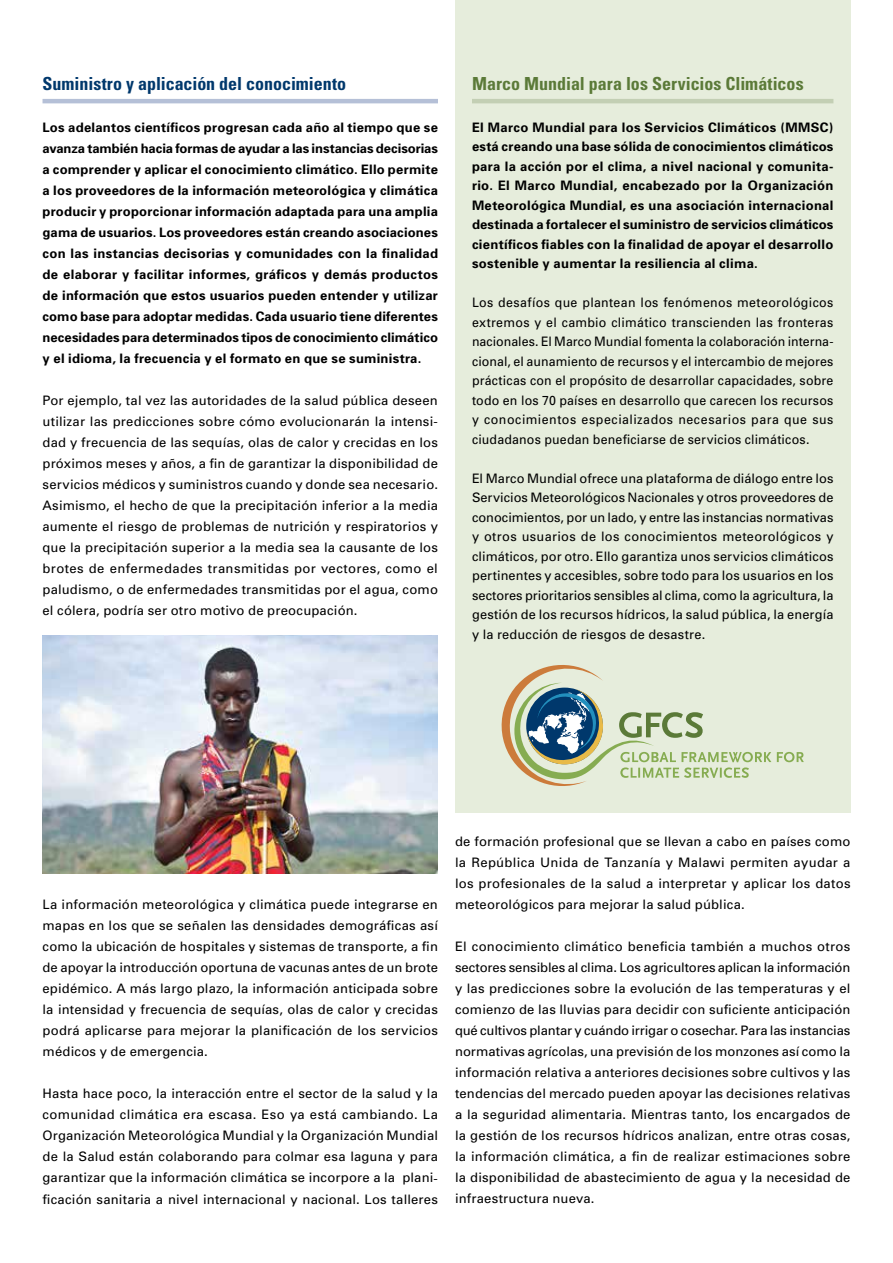
<style>
.page{position:relative;width:893px;height:1263px;background:#fff}
.page>*{position:absolute;margin:0;border:0;box-sizing:border-box;transform-origin:0 0}
.t1{font:700 condensed 18px "Univers";color:#5b7a38}
.t2{font:700 condensed 18px "Univers";color:#00386c}
.t3{font:13.05px/21px "Univers";letter-spacing:.015em;color:#000;text-align:justify}
.t4{font:700 13.05px/21px "Univers";letter-spacing:.025em;color:#000;text-align:justify}
.t5{font:13.05px/19.5px "Univers";letter-spacing:.015em;color:#000;text-align:justify;scale:.95 1}
</style>
<div class="page">
<div style="left:455px;top:0;width:395px;height:812px;background:#e6eddc"></div>
<hr style="left:43px;top:99px;width:395px;height:4px;background:#b5c0d7">
<hr style="left:472px;top:99px;width:361px;height:4px;background:#c3cfb4">
<svg style="left:502px;top:665px;width:302px;height:121px"></svg>
<img style="left:43px;top:636px;width:395px;height:237px">
<h1 class="t2" style="left:43px;top:73px;width:305px">Suministro y aplicación del conocimiento</h1>
<p class="t4" style="left:43px;top:117px;width:397px">Los adelantos científicos progresan cada año al tiempo que se avanza también hacia formas de ayudar a las instancias decisorias a comprender y aplicar el conocimiento climático. Ello permite a los proveedores de la información meteorológica y climática producir y proporcionar información adaptada para una amplia gama de usuarios. Los proveedores están creando asociaciones con las instancias decisorias y comunidades con la finalidad de elaborar y facilitar informes, gráficos y demás productos de información que estos usuarios pueden entender y utilizar como base para adoptar medidas. Cada usuario tiene diferentes necesidades para determinados tipos de conocimiento climático y el idioma, la frecuencia y el formato en que se suministra.</p>
<p class="t3" style="left:43px;top:390px;width:397px">Por ejemplo, tal vez las autoridades de la salud pública deseen utilizar las predicciones sobre cómo evolucionarán la intensi&shy;dad y frecuencia de las sequías, olas de calor y crecidas en los próximos meses y años, a fin de garantizar la disponibilidad de servicios médicos y suministros cuando y donde sea necesario.<br>Asimismo, el hecho de que la precipitación inferior a la media aumente el riesgo de problemas de nutrición y respiratorios y que la precipitación superior a la media sea la causante de los brotes de enfermedades transmitidas por vectores, como el paludismo, o de enfermedades transmitidas por el agua, como el cólera, podría ser otro motivo de preocupación.</p>
<h1 class="t1" style="left:472px;top:73px;width:333px">Marco Mundial para los Servicios Climáticos</h1>
<p class="t4" style="left:472px;top:118px;width:363px;line-height:19.5px">El Marco Mundial para los Servicios Climáticos (MMSC) está creando una base sólida de conocimientos climáticos para la acción por el clima, a nivel nacional y comunita&shy;rio. El Marco Mundial, encabezado por la Organización Meteorológica Mundial, es una asociación internacional destinada a fortalecer el suministro de servicios climáticos científicos fiables con la finalidad de apoyar el desarrollo sostenible y aumentar la resiliencia al clima.</p>
<p class="t5" style="left:472px;top:293px;width:382px">Los desafíos que plantean los fenómenos meteorológicos extremos y el cambio climático transcienden las fronteras nacionales. El Marco Mundial fomenta la colaboración interna&shy;cional, el aunamiento de recursos y el intercambio de mejores prácticas con el propósito de desarrollar capacidades, sobre todo en los 70 países en desarrollo que carecen los recursos y conocimientos especializados necesarios para que sus ciudadanos puedan beneficiarse de servicios climáticos.</p>
<p class="t3" style="left:472px;top:469px;width:363px;line-height:19.5px">El Marco Mundial ofrece una plataforma de diálogo entre los Servicios Meteorológicos Nacionales y otros proveedores de conocimientos, por un lado, y entre las instancias normativas y otros usuarios de los conocimientos meteorológicos y climáticos, por otro. Ello garantiza unos servicios climáticos pertinentes y accesibles, sobre todo para los usuarios en los sectores prioritarios sensibles al clima, como la agricultura, la gestión de los recursos hídricos, la salud pública, la energía y la reducción de riesgos de desastre.</p>
<p class="t3" style="left:43px;top:894px;width:397px">La información meteorológica y climática puede integrarse en mapas en los que se señalen las densidades demográficas así como la ubicación de hospitales y sistemas de transporte, a fin de apoyar la introducción oportuna de vacunas antes de un brote epidémico. A más largo plazo, la información anticipada sobre la intensidad y frecuencia de sequías, olas de calor y crecidas podrá aplicarse para mejorar la planificación de los servicios médicos y de emergencia.</p>
<p class="t3" style="left:43px;top:1083px;width:397px">Hasta hace poco, la interacción entre el sector de la salud y la comunidad climática era escasa. Eso ya está cambiando. La Organización Meteorológica Mundial y la Organización Mundial de la Salud están colaborando para colmar esa laguna y para garantizar que la información climática se incorpore a la plani&shy;ficación sanitaria a nivel internacional y nacional. Los talleres</p>
<p class="t3" style="left:455px;top:831px;width:397px">de formación profesional que se llevan a cabo en países como la República Unida de Tanzanía y Malawi permiten ayudar a los profesionales de la salud a interpretar y aplicar los datos meteorológicos para mejorar la salud pública.</p>
<p class="t3" style="left:455px;top:936px;width:397px">El conocimiento climático beneficia también a muchos otros sectores sensibles al clima. Los agricultores aplican la información y las predicciones sobre la evolución de las temperaturas y el comienzo de las lluvias para decidir con suficiente anticipación qué cultivos plantar y cuándo irrigar o cosechar. Para las instancias normativas agrícolas, una previsión de los monzones así como la información relativa a anteriores decisiones sobre cultivos y las tendencias del mercado pueden apoyar las decisiones relativas a la seguridad alimentaria. Mientras tanto, los encargados de la gestión de los recursos hídricos analizan, entre otras cosas, la información climática, a fin de realizar estimaciones sobre la disponibilidad de abastecimiento de agua y la necesidad de infraestructura nueva.</p>
</div>
